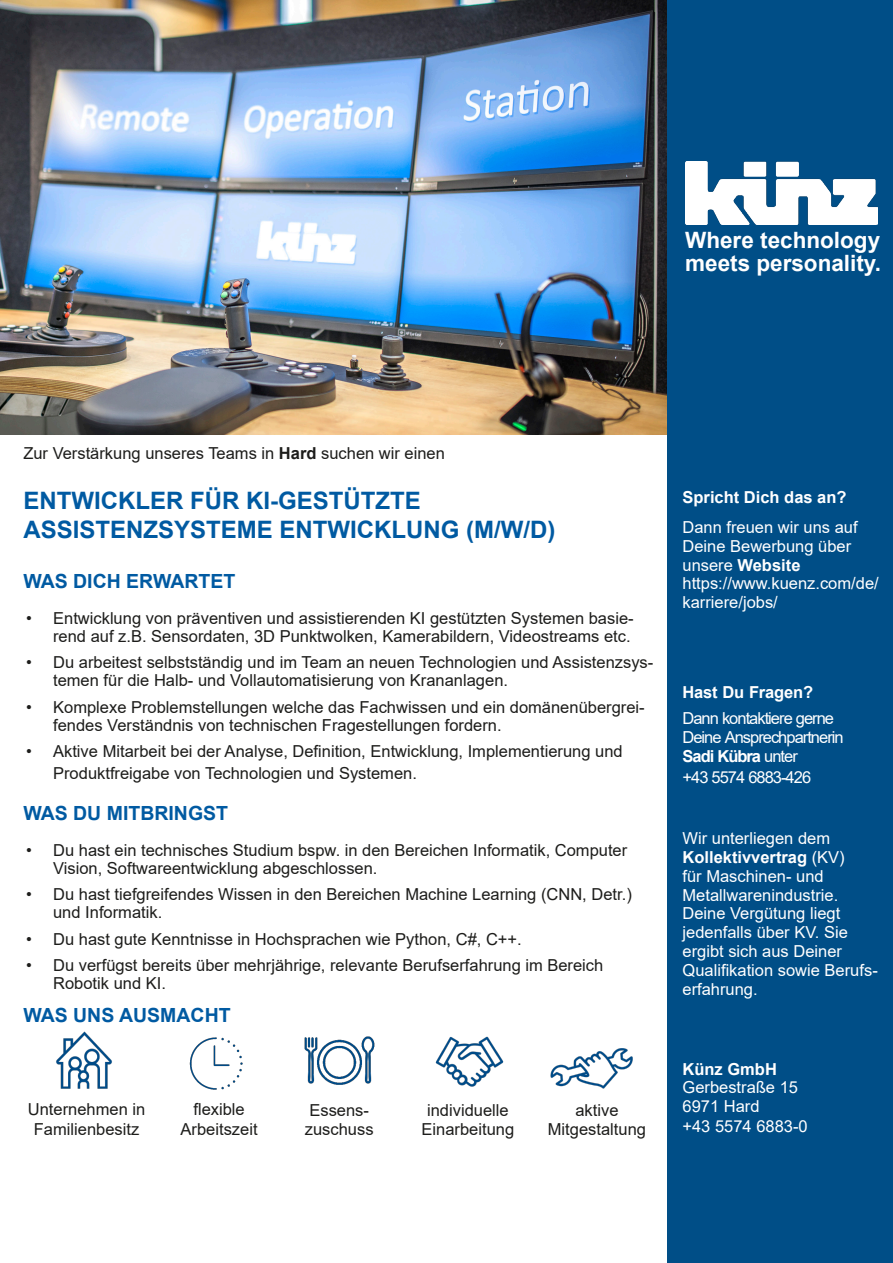
<style>
.page{position:relative;width:893px;height:1263px;background:#fff}
.page>*{position:absolute;margin:0;border:0;box-sizing:border-box;transform-origin:0 0}
.t1{font:700 24px/28.8px "Arial";color:#005aa2}
.t2{font:700 22.5px "Arial";color:#fff}
.t3{font:700 19.5px "Arial";color:#005aa2}
.t4{font:16.5px/18px "Arial";color:#1d1d1b}
.t5{font:16.5px/18.8px "Arial";color:#fff}
.t6{font:16.5px/18.8px "Arial";letter-spacing:-.06em;color:#fff}
.t7{font:700 16.5px "Arial";color:#fff}
.s1{font-weight:700}
</style>
<div class="page">
<img style="left:0;top:0;width:668px;height:435px">
<div style="left:668px;top:0;width:225px;height:1263px;background:#004e87"></div>
<img style="left:685px;top:162px;width:193px;height:63px">
<img style="left:189px;top:1037px;width:54px;height:53px">
<img style="left:304px;top:1036px;width:71px;height:49px">
<img style="left:56px;top:1031px;width:56px;height:58px">
<img style="left:435px;top:1036px;width:69px;height:51px">
<img style="left:550px;top:1048px;width:83px;height:41px">
<p class="t2" style="left:685px;top:225px;width:197px">Where technology</p>
<p class="t2" style="left:685px;top:247px;width:197px">meets personality.</p>
<p class="t4" style="left:23px;top:444px;width:423px">Zur Verstärkung unseres Teams in <span class="s1">Hard</span> suchen wir einen</p>
<p class="t1" style="left:23px;top:486px;width:534px">ENTWICKLER FÜR KI-GESTÜTZTE<br>ASSISTENZSYSTEME ENTWICKLUNG (M/W/D)</p>
<p class="t3" style="left:23px;top:567px;width:213px">WAS DICH ERWARTET</p>
<p class="t4" style="left:26px;top:609px;width:609px;text-align:right">• Entwicklung von präventiven und assistierenden KI gestützten Systemen basie&shy;rend auf z.B. Sensordaten, 3D Punktwolken, Kamerabildern, Videostreams etc.</p>
<p class="t4" style="left:53px;top:653px;width:602px;text-indent:-27px">• Du arbeitest selbstständig und im Team an neuen Technologien und Assistenzsys&shy;temen für die Halb- und Vollautomatisierung von Krananlagen.</p>
<p class="t4" style="left:53px;top:698px;width:593px;text-indent:-27px">• Komplexe Problemstellungen welche das Fachwissen und ein domänenübergrei&shy;fendes Verständnis von technischen Fragestellungen fordern.</p>
<p class="t4" style="left:53px;top:741px;width:571px;line-height:21.6px;text-indent:-27px">• Aktive Mitarbeit bei der Analyse, Definition, Entwicklung, Implementierung und<br>Produktfreigabe von Technologien und Systemen.</p>
<p class="t3" style="left:23px;top:799px;width:206px">WAS DU MITBRINGST</p>
<p class="t4" style="left:53px;top:841px;width:576px;text-indent:-27px">• Du hast ein technisches Studium bspw. in den Bereichen Informatik, Computer<br>Vision, Softwareentwicklung abgeschlossen.</p>
<p class="t4" style="left:53px;top:885px;width:580px;text-indent:-27px">• Du hast tiefgreifendes Wissen in den Bereichen Machine Learning (CNN, Detr.) und Informatik.</p>
<p class="t4" style="left:26px;top:930px;width:497px">• Du hast gute Kenntnisse in Hochsprachen wie Python, C#, C++.</p>
<p class="t4" style="left:53px;top:956px;width:552px;text-indent:-27px">• Du verfügst bereits über mehrjährige, relevante Berufserfahrung im Bereich<br>Robotik und KI.</p>
<p class="t3" style="left:23px;top:1001px;width:209px">WAS UNS AUSMACHT</p>
<p class="t4" style="left:193px;top:1100px;width:53px">flexible</p>
<p class="t4" style="left:181px;top:1120px;width:79px">Arbeitszeit</p>
<p class="t4" style="left:28px;top:1099px;width:119px;line-height:19.8px;text-align:center">Unternehmen in<br>Familienbesitz</p>
<p class="t4" style="left:427px;top:1100px;width:83px">individuelle</p>
<p class="t4" style="left:309px;top:1101px;width:61px">Essens-</p>
<p class="t4" style="left:305px;top:1120px;width:70px">zuschuss</p>
<p class="t4" style="left:422px;top:1120px;width:94px">Einarbeitung</p>
<p class="t4" style="left:575px;top:1101px;width:45px">aktive</p>
<p class="t4" style="left:548px;top:1120px;width:100px">Mitgestaltung</p>
<p class="t7" style="left:682px;top:486px;width:166px">Spricht Dich das an?</p>
<p class="t5" style="left:682px;top:518px;width:177px">Dann freuen wir uns auf<br>Deine Bewerbung über unsere <span class="s1">Website</span></p>
<p class="t5" style="left:682px;top:574px;width:198px">https://www.kuenz.com/de/ karriere/jobs/</p>
<p class="t7" style="left:682px;top:680px;width:132px">Hast Du Fragen?</p>
<p class="t6" style="left:682px;top:709px;width:163px">Dann kontaktiere gerne<br>Deine Ansprechpartnerin<br><span class="s1">Sadi Kübra</span> unter</p>
<p class="t6" style="left:682px;top:767px;width:130px">+43 5574 6883-426</p>
<p class="t5" style="left:682px;top:829px;width:164px">Wir unterliegen dem<br><span class="s1">Kollektivvertrag</span> (KV) für Maschinen- und<br>Metallwarenindustrie.</p>
<p class="t5" style="left:682px;top:904px;width:159px">Deine Vergütung liegt</p>
<p class="t5" style="left:682px;top:923px;width:167px">jedenfalls über KV. Sie</p>
<p class="t5" style="left:682px;top:941px;width:197px;line-height:19.4px">ergibt sich aus Deiner<br>Qualifikation sowie Berufs&shy;erfahrung.</p>
<p class="t7" style="left:682px;top:1057px;width:96px">Künz GmbH</p>
<p class="t5" style="left:682px;top:1078px;width:117px">Gerbestraße 15</p>
<p class="t5" style="left:682px;top:1097px;width:79px">6971 Hard</p>
<p class="t5" style="left:682px;top:1117px;width:127px">+43 5574 6883-0</p>
</div>
